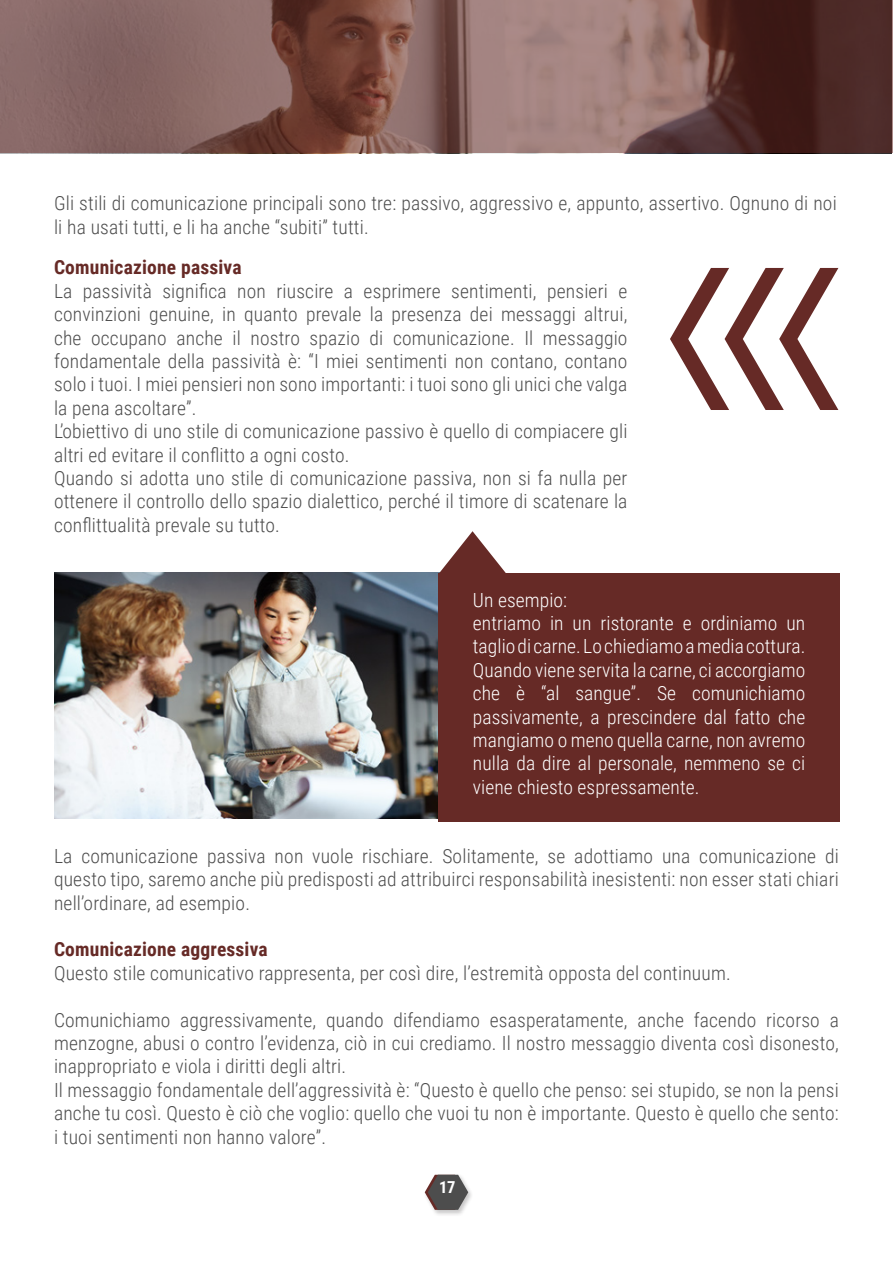
<style>
.page{position:relative;width:893px;height:1263px;background:#fff}
.page>*{position:absolute;margin:0;border:0;box-sizing:border-box;transform-origin:0 0}
.t1{font:300 19.5px/23.4px "Roboto Condensed";letter-spacing:.01em;color:#4d4d4d;text-align:justify}
.t2{font:300 19.5px/23.4px "Roboto Condensed";letter-spacing:.005em;color:#fff;text-align:justify}
.t3{font:700 19.5px "Roboto Condensed";letter-spacing:.01em;color:#662a26}
.t4{font:700 16.5px "Roboto Condensed";color:#fff}
</style>
<div class="page">
<div style="left:423px;top:1173px;width:51px;height:43px;background:#231f20;opacity:.25"></div>
<svg style="left:425px;top:1175px;width:43px;height:35px;background:#736f6f"></svg>
<svg style="left:0;top:0;width:893px;height:153px;background:#7c5954"></svg>
<img style="left:54px;top:573px;width:384px;height:246px">
<div style="left:438px;top:573px;width:402px;height:248px;background:#662a26"></div>
<svg style="left:439px;top:531px;width:67px;height:42px"></svg>
<svg style="left:670px;top:267px;width:169px;height:143px"></svg>
<p class="t1" style="left:54px;top:191px;width:784px">Gli stili di comunicazione principali sono tre: passivo, aggressivo e, appunto, assertivo. Ognuno di noi li ha usati tutti, e li ha anche “subiti” tutti.</p>
<p class="t3" style="left:54px;top:254px;width:189px">Comunicazione passiva</p>
<p class="t1" style="left:54px;top:278px;width:575px">La passività significa non riuscire a esprimere sentimenti, pensieri e convinzioni genuine, in quanto prevale la presenza dei messaggi altrui, che occupano anche il nostro spazio di comunicazione. Il messaggio fondamentale della passività è: “I miei sentimenti non contano, contano solo i tuoi. I miei pensieri non sono importanti: i tuoi sono gli unici che valga la pena ascoltare”.</p>
<p class="t1" style="left:54px;top:419px;width:575px">L’obiettivo di uno stile di comunicazione passivo è quello di compiacere gli altri ed evitare il conflitto a ogni costo.</p>
<p class="t1" style="left:54px;top:466px;width:575px">Quando si adotta uno stile di comunicazione passiva, non si fa nulla per ottenere il controllo dello spazio dialettico, perché il timore di scatenare la conflittualità prevale su tutto.</p>
<p class="t2" style="left:473px;top:587px;width:96px">Un esempio:</p>
<p class="t2" style="left:473px;top:611px;width:334px">entriamo in un ristorante e ordiniamo un taglio di carne. Lo chiediamo a media cottura.<br>Quando viene servita la carne, ci accorgiamo che è “al sangue”. Se comunichiamo passivamente, a prescindere dal fatto che mangiamo o meno quella carne, non avremo nulla da dire al personale, nemmeno se ci viene chiesto espressamente.</p>
<p class="t1" style="left:54px;top:843px;width:786px">La comunicazione passiva non vuole rischiare. Solitamente, se adottiamo una comunicazione di questo tipo, saremo anche più predisposti ad attribuirci responsabilità inesistenti: non esser stati chiari nell’ordinare, ad esempio.</p>
<p class="t3" style="left:54px;top:936px;width:215px">Comunicazione aggressiva</p>
<p class="t1" style="left:54px;top:960px;width:678px">Questo stile comunicativo rappresenta, per così dire, l’estremità opposta del continuum.</p>
<p class="t1" style="left:54px;top:1007px;width:786px">Comunichiamo aggressivamente, quando difendiamo esasperatamente, anche facendo ricorso a menzogne, abusi o contro l’evidenza, ciò in cui crediamo. Il nostro messaggio diventa così disonesto, inappropriato e viola i diritti degli altri.</p>
<p class="t1" style="left:54px;top:1077px;width:786px">Il messaggio fondamentale dell’aggressività è: “Questo è quello che penso: sei stupido, se non la pensi anche tu così. Questo è ciò che voglio: quello che vuoi tu non è importante. Questo è quello che sento: i tuoi sentimenti non hanno valore”.</p>
<p class="t4" style="left:439px;top:1176px;width:18px">17</p>
</div>
